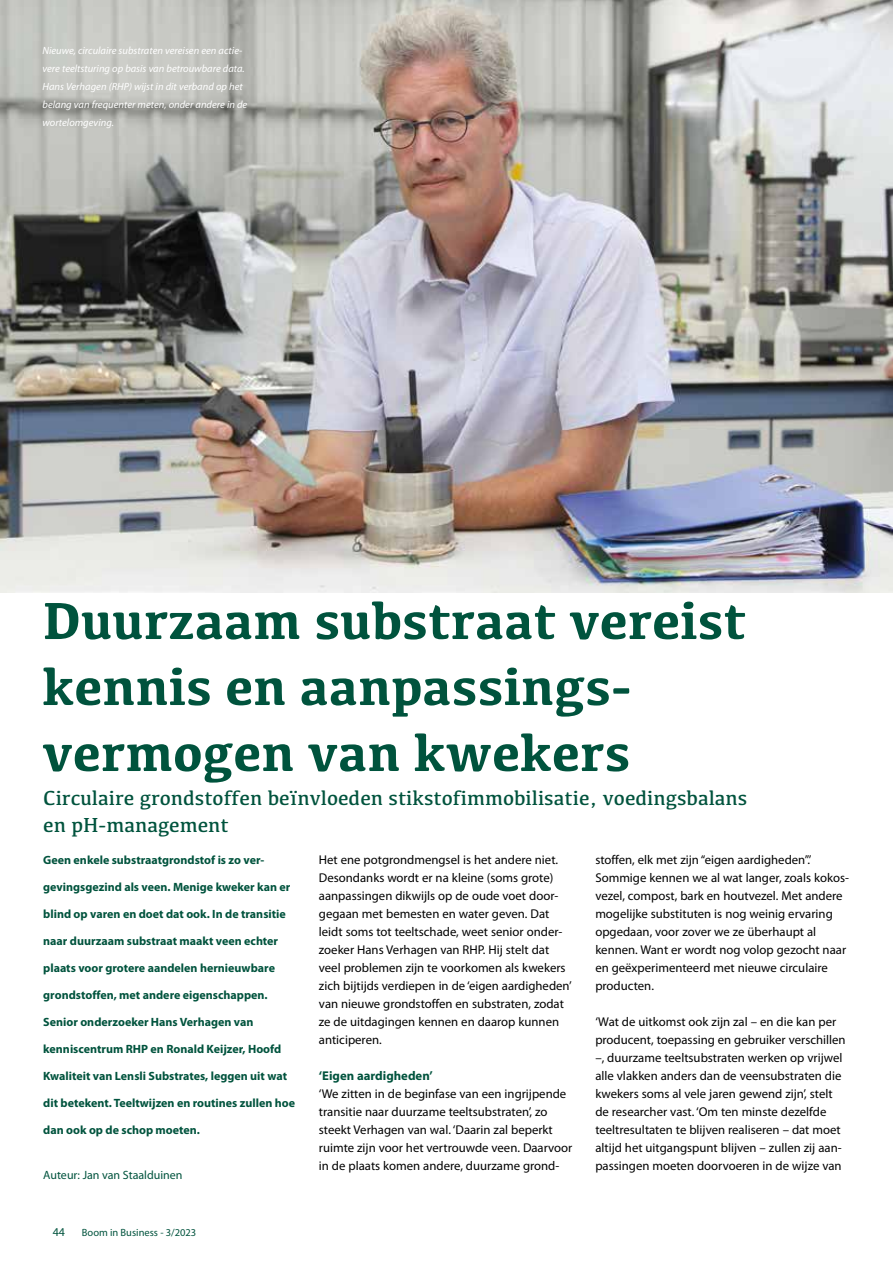
<style>
.page{position:relative;width:893px;height:1263px;background:#fff}
.page>*{position:absolute;margin:0;border:0;box-sizing:border-box;transform-origin:0 0}
.t1{font:700 54px/66px "Kefa";color:#00533d}
.t2{font:21px/27px "Kefa";color:#00533d}
.t3{font:12.75px/18px "Myriad Pro";color:#000}
.t4{font:700 12.75px "Myriad Pro";color:#00533d}
.t5{font:700 12px "Myriad Pro";color:#00533d}
.t6{font:12px "Myriad Pro";color:#00533d}
.t7{font:italic 10.5px/18px "Myriad Pro";color:#fff}
.t8{font:10.5px "Myriad Pro";color:#00533d}
</style>
<div class="page">
<img style="left:0;top:0;width:893px;height:593px">
<p class="t7" style="left:43px;top:41px;width:206px">Nieuwe, circulaire substraten vereisen een actie&shy;vere teeltsturing op basis van betrouwbare data.<br>Hans Verhagen (RHP) wijst in dit verband op het belang van frequenter meten, onder andere in de wortelomgeving.</p>
<h1 class="t1" style="left:43px;top:585px;width:705px">Duurzaam substraat vereist kennis en aanpassings&shy;vermogen van kwekers</h1>
<h2 class="t2" style="left:43px;top:784px;width:706px">Circulaire grondstoffen beïnvloeden stikstofimmobilisatie, voedingsbalans en pH-management</h2>
<p class="t5" style="left:43px;top:852px;width:223px">Geen enkele substraatgrondstof is zo ver-</p>
<p class="t5" style="left:43px;top:879px;width:249px">gevingsgezind als veen. Menige kweker kan er</p>
<p class="t5" style="left:43px;top:906px;width:244px">blind op varen en doet dat ook. In de transitie</p>
<p class="t5" style="left:43px;top:933px;width:236px">naar duurzaam substraat maakt veen echter</p>
<p class="t5" style="left:43px;top:960px;width:233px">plaats voor grotere aandelen hernieuwbare</p>
<p class="t5" style="left:43px;top:987px;width:226px">grondstoffen, met andere eigenschappen.</p>
<p class="t5" style="left:43px;top:1014px;width:212px">Senior onderzoeker Hans Verhagen van</p>
<p class="t5" style="left:43px;top:1041px;width:240px">kenniscentrum RHP en Ronald Keijzer, Hoofd</p>
<p class="t5" style="left:43px;top:1068px;width:245px">Kwaliteit van Lensli Substrates, leggen uit wat</p>
<p class="t5" style="left:43px;top:1095px;width:253px">dit betekent. Teeltwijzen en routines zullen hoe</p>
<p class="t5" style="left:43px;top:1122px;width:158px">dan ook op de schop moeten.</p>
<p class="t6" style="left:43px;top:1168px;width:141px">Auteur: Jan van Staalduinen</p>
<p class="t3" style="left:595px;top:851px;width:255px">stoffen, elk met zijn “eigen aardigheden”.’ Sommige kennen we al wat langer, zoals kokos&shy;vezel, compost, bark en houtvezel. Met andere mogelijke substituten is nog weinig ervaring opgedaan, voor zover we ze überhaupt al kennen. Want er wordt nog volop gezocht naar en geëxperimenteerd met nieuwe circulaire producten.</p>
<p class="t3" style="left:595px;top:1013px;width:252px">‘Wat de uitkomst ook zijn zal – en die kan per producent, toepassing en gebruiker verschillen –, duurzame teeltsubstraten werken op vrijwel alle vlakken anders dan de veensubstraten die kwekers soms al vele jaren gewend zijn’, stelt de researcher vast. ‘Om ten minste dezelfde teeltresultaten te blijven realiseren – dat moet altijd het uitgangspunt blijven – zullen zij aan&shy;passingen moeten doorvoeren in de wijze van</p>
<p class="t3" style="left:319px;top:851px;width:254px">Het ene potgrondmengsel is het andere niet.<br>Desondanks wordt er na kleine (soms grote) aanpassingen dikwijls op de oude voet door&shy;gegaan met bemesten en water geven. Dat leidt soms tot teeltschade, weet senior onder&shy;zoeker Hans Verhagen van RHP. Hij stelt dat veel problemen zijn te voorkomen als kwekers zich bijtijds verdiepen in de ‘eigen aardigheden’ van nieuwe grondstoffen en substraten, zodat ze de uitdagingen kennen en daarop kunnen anticiperen.</p>
<p class="t4" style="left:319px;top:1067px;width:115px">‘Eigen aardigheden’</p>
<p class="t3" style="left:319px;top:1085px;width:255px">‘We zitten in de beginfase van een ingrijpende transitie naar duurzame teeltsubstraten’, zo steekt Verhagen van wal. ‘Daarin zal beperkt ruimte zijn voor het vertrouwde veen. Daarvoor in de plaats komen andere, duurzame grond-</p>
<p class="t6" style="left:53px;top:1224px;width:14px">44</p>
<p class="t8" style="left:82px;top:1226px;width:116px">Boom in Business - 3/2023</p>
</div>
